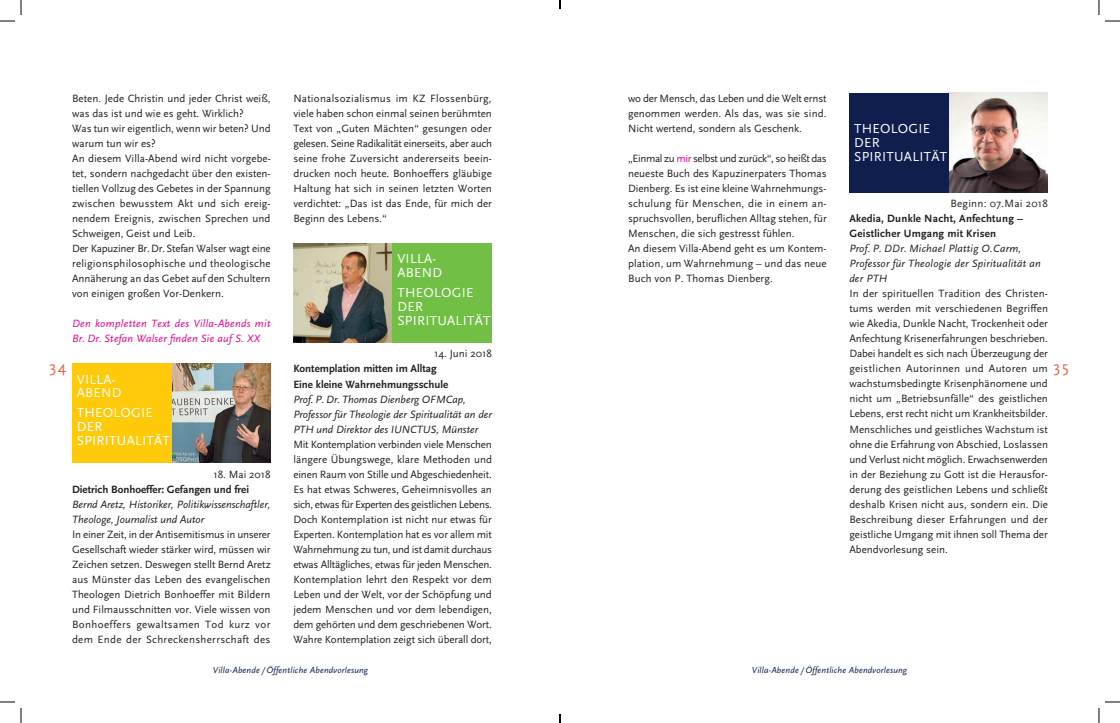
<style>
.page{position:relative;width:1120px;height:723px;background:#fff}
.page>*{position:absolute;margin:0;border:0;box-sizing:border-box;transform-origin:0 0}
.t1{font:16px "Scala Sans";color:#f0593e}
.t2{font:13.6px/13.6px "Scala Sans";letter-spacing:.02em;color:#fff}
.t3{font:11px/15px "Scala Sans";color:#231f20;text-align:justify}
.t4{font:italic 11px/15px "Scala Sans";color:#231f20}
.t5{font:700 11px/15px "Scala Sans";color:#231f20}
.t6{font:italic 11px/15px "Scala Sans";letter-spacing:.02em;color:#231f20}
.t7{font:italic 11px/15px "Scala Sans";letter-spacing:.025em;color:#ed028c}
.t8{font:700 11px/15px "Scala Sans";letter-spacing:.02em;color:#231f20}
.t9{font:11px "Scala Sans";letter-spacing:.02em;color:#231f20}
.t10{font:italic 9px "Scala Sans";letter-spacing:.02em;color:#0f1e4d}
.s1{color:#ed028c}
</style>
<div class="page">
<img style="left:948px;top:93px;width:99px;height:99px">
<div style="left:849px;top:93px;width:99px;height:99px;background:#0f1e4d"></div>
<img style="left:171px;top:363px;width:99px;height:99px">
<div style="left:72px;top:363px;width:99px;height:99px;background:#feca0a"></div>
<img style="left:293px;top:243px;width:99px;height:99px">
<div style="left:392px;top:243px;width:100px;height:99px;background:#71bf44"></div>
<svg style="left:0;top:0;width:22px;height:22px"></svg>
<svg style="left:0;top:701px;width:22px;height:21px"></svg>
<svg style="left:1098px;top:0;width:21px;height:22px"></svg>
<svg style="left:1098px;top:701px;width:21px;height:21px"></svg>
<p class="t3" style="left:72px;top:91px;width:200px;text-align:left">Beten. Jede Christin und jeder Christ weiß, was das ist und wie es geht. Wirklich?<br>Was tun wir eigentlich, wenn wir beten? Und warum tun wir es?<br>An diesem Villa-Abend wird nicht vorgebe&shy;tet, sondern nachgedacht über den existen&shy;tiellen Vollzug des Gebetes in der Spannung zwischen bewusstem Akt und sich ereig&shy;nendem Ereignis, zwischen Sprechen und Schweigen, Geist und Leib.<br>Der Kapuziner Br.Dr.Stefan Walser wagt eine religionsphilosophische und theologische Annäherung an das Gebet auf den Schultern von einigen großen Vor-Denkern.</p>
<p class="t7" style="left:72px;top:316px;width:200px">Den kompletten Text des Villa-Abends mit<br>Br. Dr. Stefan Walser finden Sie auf S. XX</p>
<p class="t3" style="left:628px;top:91px;width:200px">wo der Mensch, das Leben und die Welt ernst genommen werden. Als das, was sie sind.<br>Nicht wertend, sondern als Geschenk.</p>
<p class="t3" style="left:628px;top:151px;width:200px;text-align:left">„Einmal zu <span class="s1">mir</span> selbst und zurück“, so heißt das neueste Buch des Kapuzinerpaters Thomas Dienberg. Es ist eine kleine Wahrnehmungs&shy;schulung für Menschen, die in einem an&shy;spruchsvollen, beruflichen Alltag stehen, für Menschen, die sich gestresst fühlen.<br>An diesem Villa-Abend geht es um Kontem&shy;plation, um Wahrnehmung – und das neue Buch von P. Thomas Dienberg.</p>
<p class="t3" style="left:293px;top:91px;width:200px">Nationalsozialismus im KZ Flossenbürg, viele haben schon einmal seinen berühmten Text von „Guten Mächten“ gesungen oder gelesen. Seine Radikalität einerseits, aber auch seine frohe Zuversicht andererseits beein&shy;drucken noch heute. Bonhoeffers gläubige Haltung hat sich in seinen letzten Worten verdichtet: „Das ist das Ende, für mich der Beginn des Lebens.“</p>
<p class="t2" style="left:853px;top:122px;width:94px">THEOLOGIE<br>DER<br>SPIRITUALITÄT</p>
<p class="t9" style="left:950px;top:197px;width:99px">Beginn: 07.Mai 2018</p>
<p class="t8" style="left:849px;top:211px;width:175px">Akedia, Dunkle Nacht, Anfechtung –<br>Geistlicher Umgang mit Krisen</p>
<p class="t6" style="left:849px;top:241px;width:193px">Prof. P. DDr. Michael Plattig O.Carm,<br>Professor für Theologie der Spiritualität an der PTH</p>
<p class="t3" style="left:849px;top:286px;width:200px">In der spirituellen Tradition des Christen&shy;tums werden mit verschiedenen Begriffen wie Akedia, Dunkle Nacht, Trockenheit oder Anfechtung Krisenerfahrungen beschrieben.<br>Dabei handelt es sich nach Überzeugung der geistlichen Autorinnen und Autoren um wachstumsbedingte Krisenphänomene und nicht um „Betriebsunfälle“ des geistlichen Lebens, erst recht nicht um Krankheitsbilder.<br>Menschliches und geistliches Wachstum ist ohne die Erfahrung von Abschied, Loslassen und Verlust nicht möglich. Erwachsenwerden in der Beziehung zu Gott ist die Herausfor&shy;derung des geistlichen Lebens und schließt deshalb Krisen nicht aus, sondern ein. Die Beschreibung dieser Erfahrungen und der geistliche Umgang mit ihnen soll Thema der Abendvorlesung sein.</p>
<p class="t2" style="left:397px;top:252px;width:46px">VILLA-<br>ABEND</p>
<p class="t2" style="left:397px;top:286px;width:94px">THEOLOGIE<br>DER<br>SPIRITUALITÄT</p>
<p class="t3" style="left:434px;top:346px;width:59px">14. Juni 2018</p>
<p class="t5" style="left:293px;top:361px;width:156px">Kontemplation mitten im Alltag<br>Eine kleine Wahrnehmungsschule</p>
<p class="t4" style="left:293px;top:391px;width:200px">Prof. P. Dr. Thomas Dienberg OFMCap,<br>Professor für Theologie der Spiritualität an der<br>PTH und Direktor des IUNCTUS, Münster</p>
<p class="t3" style="left:293px;top:436px;width:200px">Mit Kontemplation verbinden viele Menschen längere Übungswege, klare Methoden und einen Raum von Stille und Abgeschiedenheit.<br>Es hat etwas Schweres, Geheimnisvolles an sich, etwas für Experten des geistlichen Lebens.<br>Doch Kontemplation ist nicht nur etwas für Experten. Kontemplation hat es vor allem mit Wahrnehmung zu tun, und ist damit durchaus etwas Alltägliches, etwas für jeden Menschen.<br>Kontemplation lehrt den Respekt vor dem Leben und der Welt, vor der Schöpfung und jedem Menschen und vor dem lebendigen, dem gehörten und dem geschriebenen Wort.<br>Wahre Kontemplation zeigt sich überall dort,</p>
<h1 class="t1" style="left:49px;top:358px;width:19px">34</h1>
<h1 class="t1" style="left:1053px;top:358px;width:17px">35</h1>
<p class="t2" style="left:77px;top:372px;width:46px">VILLA-<br>ABEND</p>
<p class="t2" style="left:77px;top:406px;width:94px">THEOLOGIE<br>DER<br>SPIRITUALITÄT</p>
<p class="t3" style="left:213px;top:466px;width:59px">18. Mai 2018</p>
<p class="t5" style="left:72px;top:481px;width:178px">Dietrich Bonhoeffer: Gefangen und frei</p>
<p class="t4" style="left:72px;top:496px;width:200px">Bernd Aretz, Historiker, Politikwissenschaftler,<br>Theologe, Journalist und Autor</p>
<p class="t3" style="left:72px;top:526px;width:200px">In einer Zeit, in der Antisemitismus in unserer Gesellschaft wieder stärker wird, müssen wir Zeichen setzen. Deswegen stellt Bernd Aretz aus Münster das Leben des evangelischen Theologen Dietrich Bonhoeffer mit Bildern und Filmausschnitten vor. Viele wissen von Bonhoeffers gewaltsamen Tod kurz vor dem Ende der Schreckensherrschaft des</p>
<p class="t10" style="left:213px;top:664px;width:156px">Villa-Abende / Öffentliche Abendvorlesung</p>
<p class="t10" style="left:751px;top:664px;width:156px">Villa-Abende / Öffentliche Abendvorlesung</p>
</div>
